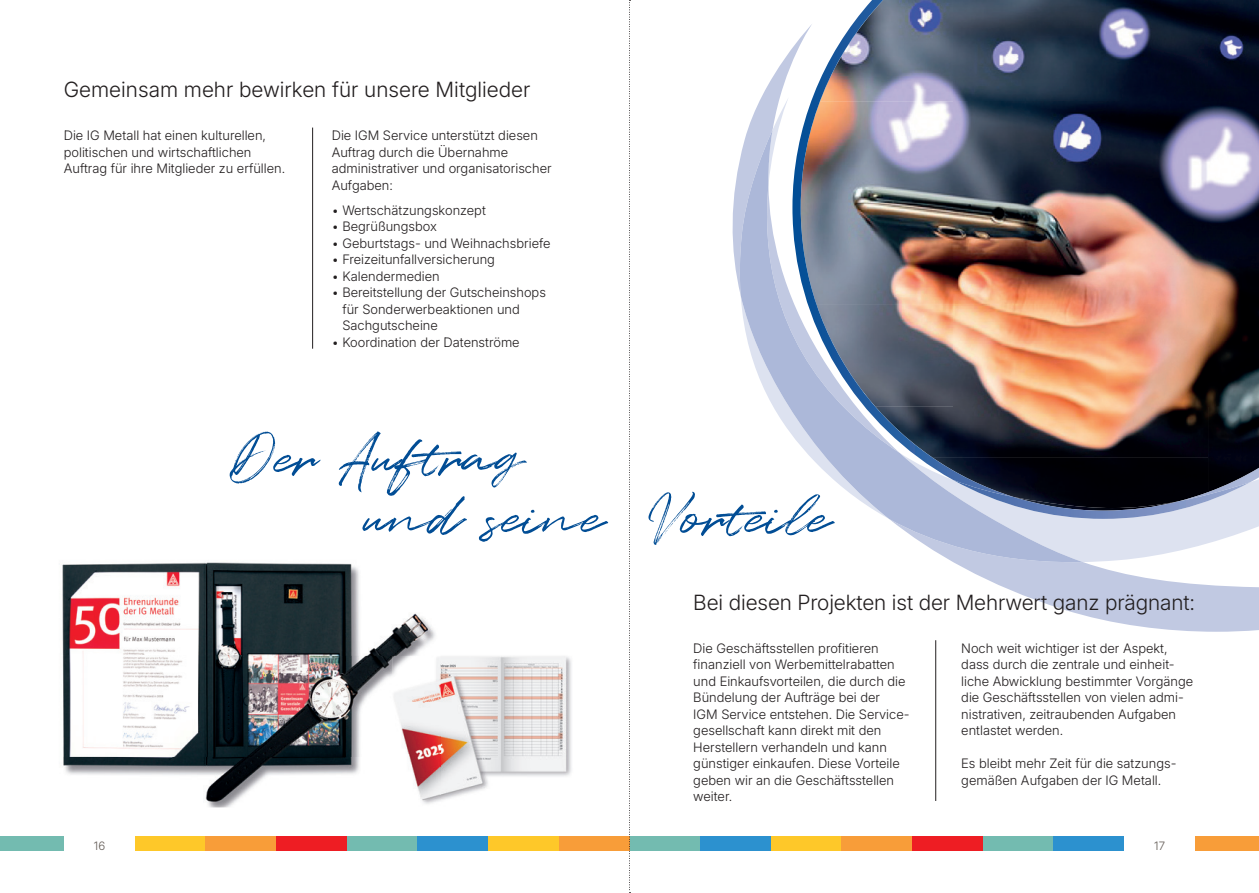
<style>
.page{position:relative;width:1259px;height:893px;background:#fff}
.page>*{position:absolute;margin:0;border:0;box-sizing:border-box;transform-origin:0 0}
.t1{font:57px/60px "Quentin";letter-spacing:-.005em;color:#014d95}
.t2{font:300 21px "Inter 18 pt";letter-spacing:-.005em;color:#231f20}
.t3{font:300 13.05px/16.5px "Inter 18 pt";color:#231f20}
.t4{font:300 11.55px "Inter 18 pt";color:#625b55}
</style>
<div class="page">
<img style="left:394px;top:656px;width:178px;height:145px">
<img style="left:62px;top:562px;width:373px;height:94px">
<img style="left:62px;top:656px;width:330px;height:101px">
<img style="left:392px;top:656px;width:32px;height:30px">
<img style="left:63px;top:757px;width:377px;height:50px">
<svg style="left:732px;top:49px;width:527px;height:583px"></svg>
<svg style="left:740px;top:97px;width:519px;height:465px;fill:#dde2f0"></svg>
<svg style="left:739px;top:130px;width:343px;height:432px"></svg>
<img style="left:792px;top:0;width:467px;height:501px">
<img style="left:845px;top:0;width:38px;height:50px">
<img style="left:800px;top:50px;width:51px;height:326px">
<img style="left:851px;top:375px;width:51px;height:59px">
<img style="left:902px;top:434px;width:51px;height:37px">
<img style="left:953px;top:471px;width:61px;height:9px">
<img style="left:1178px;top:468px;width:81px;height:33px">
<svg style="left:953px;top:480px;width:297px;height:39px;background:#6b7286"></svg>
<img style="left:1013px;top:497px;width:166px;height:14px">
<hr style="left:312px;top:128px;width:1px;height:221px;background:#231f20">
<hr style="left:935px;top:640px;width:1px;height:161px;background:#231f20">
<div style="left:771px;top:836px;width:70px;height:15px;background:#fec829"></div>
<div style="left:700px;top:836px;width:71px;height:15px;background:#2c91cf"></div>
<div style="left:629px;top:836px;width:71px;height:15px;background:#73bbb0"></div>
<div style="left:841px;top:836px;width:71px;height:15px;background:#f89d39"></div>
<div style="left:912px;top:836px;width:70px;height:15px;background:#ee1d23"></div>
<div style="left:982px;top:836px;width:71px;height:15px;background:#73bbb0"></div>
<div style="left:1053px;top:836px;width:71px;height:15px;background:#2c91cf"></div>
<div style="left:1194px;top:836px;width:65px;height:15px;background:#f89d39"></div>
<div style="left:135px;top:836px;width:70px;height:15px;background:#fec829"></div>
<div style="left:0;top:836px;width:64px;height:15px;background:#73bbb0"></div>
<div style="left:205px;top:836px;width:71px;height:15px;background:#f89d39"></div>
<div style="left:276px;top:836px;width:71px;height:15px;background:#ee1d23"></div>
<div style="left:347px;top:836px;width:70px;height:15px;background:#73bbb0"></div>
<div style="left:417px;top:836px;width:71px;height:15px;background:#2c91cf"></div>
<div style="left:488px;top:836px;width:71px;height:15px;background:#fec829"></div>
<div style="left:559px;top:836px;width:70px;height:15px;background:#f89d39"></div>
<svg style="left:629px;top:0;width:1px;height:893px"></svg>
<h2 class="t2" style="left:64px;top:74px;width:468px">Gemeinsam mehr bewirken für unsere Mitglieder</h2>
<p class="t3" style="left:64px;top:127px;width:223px">Die IG Metall hat einen kulturellen, politischen und wirtschaftlichen<br>Auftrag für ihre Mitglieder zu erfüllen.</p>
<p class="t3" style="left:332px;top:127px;width:221px">Die IGM Service unterstützt diesen<br>Auftrag durch die Übernahme administrativer und organisatorischer<br>Aufgaben:</p>
<p class="t3" style="left:332px;top:201px;width:156px">• Wertschätzungskonzept</p>
<p class="t3" style="left:332px;top:218px;width:107px">• Begrüßungsbox</p>
<p class="t3" style="left:332px;top:234px;width:220px">• Geburtstags- und Weihnachsbriefe</p>
<p class="t3" style="left:332px;top:251px;width:165px">• Freizeitunfallversicherung</p>
<p class="t3" style="left:332px;top:267px;width:109px">• Kalendermedien</p>
<p class="t3" style="left:342px;top:284px;width:205px;text-indent:-11px">• Bereitstellung der Gutscheinshops für Sonderwerbeaktionen und<br>Sachgutscheine</p>
<p class="t3" style="left:332px;top:333px;width:189px">• Koordination der Datenströme</p>
<h1 class="t1" style="left:364px;top:431px;width:468px;text-indent:-130px">Der Auftrag<br>und seine Vorteile</h1>
<h2 class="t2" style="left:693px;top:586px;width:503px">Bei diesen Projekten ist der Mehrwert ganz prägnant:</h2>
<p class="t3" style="left:693px;top:639px;width:218px">Die Geschäftsstellen profitieren finanziell von Werbemittelrabatten und Einkaufsvorteilen, die durch die<br>Bündelung der Aufträge bei der<br>IGM Service entstehen. Die Service&shy;gesellschaft kann direkt mit den<br>Herstellern verhandeln und kann günstiger einkaufen. Diese Vorteile geben wir an die Geschäftsstellen weiter.</p>
<p class="t3" style="left:961px;top:639px;width:233px">Noch weit wichtiger ist der Aspekt, dass durch die zentrale und einheit&shy;liche Abwicklung bestimmter Vorgänge die Geschäftsstellen von vielen admi&shy;nistrativen, zeitraubenden Aufgaben entlastet werden.</p>
<p class="t3" style="left:961px;top:755px;width:217px">Es bleibt mehr Zeit für die satzungs&shy;gemäßen Aufgaben der IG Metall.</p>
<p class="t4" style="left:94px;top:838px;width:13px">16</p>
<p class="t4" style="left:1154px;top:838px;width:12px">17</p>
</div>
